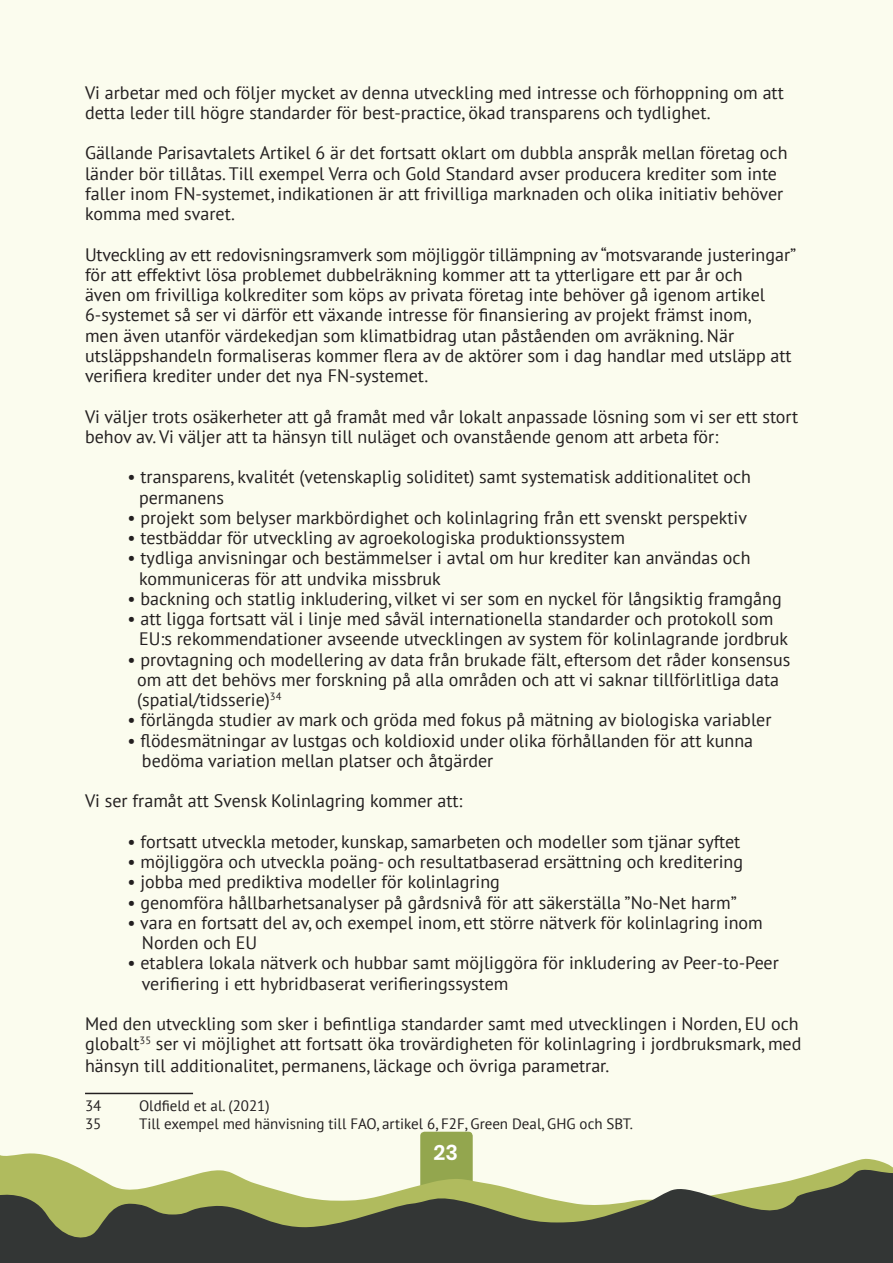
<style>
.page{position:relative;width:893px;height:1263px;background:#fff}
.page>*{position:absolute;margin:0;border:0;box-sizing:border-box;transform-origin:0 0}
.t1{font:600 21px "Poppins";color:#fff}
.t2{font:18px/20.2px "PT Sans";color:#231f20}
.t3{font:15px "PT Sans";color:#231f20}
</style>
<div class="page">
<div style="left:0;top:0;width:893px;height:1261px;background:#fbfcee"></div>
<div style="left:420px;top:1132px;width:53px;height:131px;background:#93a64e;border-radius:4px"></div>
<hr style="left:85px;top:1093px;width:108px;height:1px;background:#231f20">
<svg style="left:0;top:1153px;width:893px;height:17px"></svg>
<svg style="left:0;top:1170px;width:893px;height:93px;fill:#333635"></svg>
<p class="t2" style="left:85px;top:82px;width:700px">Vi arbetar med och följer mycket av denna utveckling med intresse och förhoppning om att detta leder till högre standarder för best-practice, ökad transparens och tydlighet.</p>
<p class="t2" style="left:85px;top:142px;width:704px">Gällande Parisavtalets Artikel 6 är det fortsatt oklart om dubbla anspråk mellan företag och länder bör tillåtas. Till exempel Verra och Gold Standard avser producera krediter som inte faller inom FN-systemet, indikationen är att frivilliga marknaden och olika initiativ behöver komma med svaret.</p>
<p class="t2" style="left:85px;top:244px;width:713px">Utveckling av ett redovisningsramverk som möjliggör tillämpning av “motsvarande justeringar” för att effektivt lösa problemet dubbelräkning kommer att ta ytterligare ett par år och<br>även om frivilliga kolkrediter som köps av privata företag inte behöver gå igenom artikel 6-systemet så ser vi därför ett växande intresse för finansiering av projekt främst inom,<br>men även utanför värdekedjan som klimatbidrag utan påståenden om avräkning. När utsläppshandeln formaliseras kommer flera av de aktörer som i dag handlar med utsläpp att verifiera krediter under det nya FN-systemet.</p>
<p class="t2" style="left:85px;top:406px;width:715px">Vi väljer trots osäkerheter att gå framåt med vår lokalt anpassade lösning som vi ser ett stort behov av. Vi väljer att ta hänsyn till nuläget och ovanstående genom att arbeta för:</p>
<p class="t2" style="left:139px;top:466px;width:613px;text-indent:-11px">• transparens, kvalitét (vetenskaplig soliditet) samt systematisk additionalitet och permanens</p>
<p class="t2" style="left:128px;top:507px;width:621px">• projekt som belyser markbördighet och kolinlagring från ett svenskt perspektiv</p>
<p class="t2" style="left:128px;top:527px;width:499px">• testbäddar för utveckling av agroekologiska produktionssystem</p>
<p class="t2" style="left:139px;top:547px;width:613px;text-indent:-11px">• tydliga anvisningar och bestämmelser i avtal om hur krediter kan användas och kommuniceras för att undvika missbruk</p>
<p class="t2" style="left:128px;top:588px;width:656px">• backning och statlig inkludering, vilket vi ser som en nyckel för långsiktig framgång</p>
<p class="t2" style="left:139px;top:608px;width:651px;text-indent:-11px">• att ligga fortsatt väl i linje med såväl internationella standarder och protokoll som<br>EU:s rekommendationer avseende utvecklingen av system för kolinlagrande jordbruk</p>
<p class="t2" style="left:137px;top:649px;width:655px;text-indent:-10px">• provtagning och modellering av data från brukade fält, eftersom det råder konsensus om att det behövs mer forskning på alla områden och att vi saknar tillförlitliga data (spatial/tidsserie)<sup>34</sup></p>
<p class="t2" style="left:128px;top:709px;width:645px">• förlängda studier av mark och gröda med fokus på mätning av biologiska variabler</p>
<p class="t2" style="left:142px;top:730px;width:613px;text-indent:-14px">• flödesmätningar av lustgas och koldioxid under olika förhållanden för att kunna bedöma variation mellan platser och åtgärder</p>
<p class="t2" style="left:85px;top:790px;width:379px">Vi ser framåt att Svensk Kolinlagring kommer att:</p>
<p class="t2" style="left:128px;top:831px;width:614px">• fortsatt utveckla metoder, kunskap, samarbeten och modeller som tjänar syftet</p>
<p class="t2" style="left:128px;top:851px;width:617px">• möjliggöra och utveckla poäng- och resultatbaserad ersättning och kreditering</p>
<p class="t2" style="left:128px;top:871px;width:374px">• jobba med prediktiva modeller för kolinlagring</p>
<p class="t2" style="left:128px;top:892px;width:611px">• genomföra hållbarhetsanalyser på gårdsnivå för att säkerställa ”No-Net harm”</p>
<p class="t2" style="left:142px;top:912px;width:622px;text-indent:-14px">• vara en fortsatt del av, och exempel inom, ett större nätverk för kolinlagring inom<br>Norden och EU</p>
<p class="t2" style="left:142px;top:952px;width:639px;text-indent:-14px">• etablera lokala nätverk och hubbar samt möjliggöra för inkludering av Peer-to-Peer verifiering i ett hybridbaserat verifieringssystem</p>
<p class="t2" style="left:85px;top:1013px;width:718px;line-height:21px">Med den utveckling som sker i befintliga standarder samt med utvecklingen i Norden, EU och globalt<sup>35</sup> ser vi möjlighet att fortsatt öka trovärdigheten för kolinlagring i jordbruksmark, med hänsyn till additionalitet, permanens, läckage och övriga parametrar.</p>
<p class="t3" style="left:85px;top:1096px;width:18px">34</p>
<p class="t3" style="left:139px;top:1096px;width:132px">Oldfield et al. (2021)</p>
<p class="t3" style="left:85px;top:1114px;width:18px">35</p>
<p class="t3" style="left:139px;top:1114px;width:495px">Till exempel med hänvisning till FAO, artikel 6, F2F, Green Deal, GHG och SBT.</p>
<p class="t1" style="left:434px;top:1140px;width:26px">23</p>
</div>
